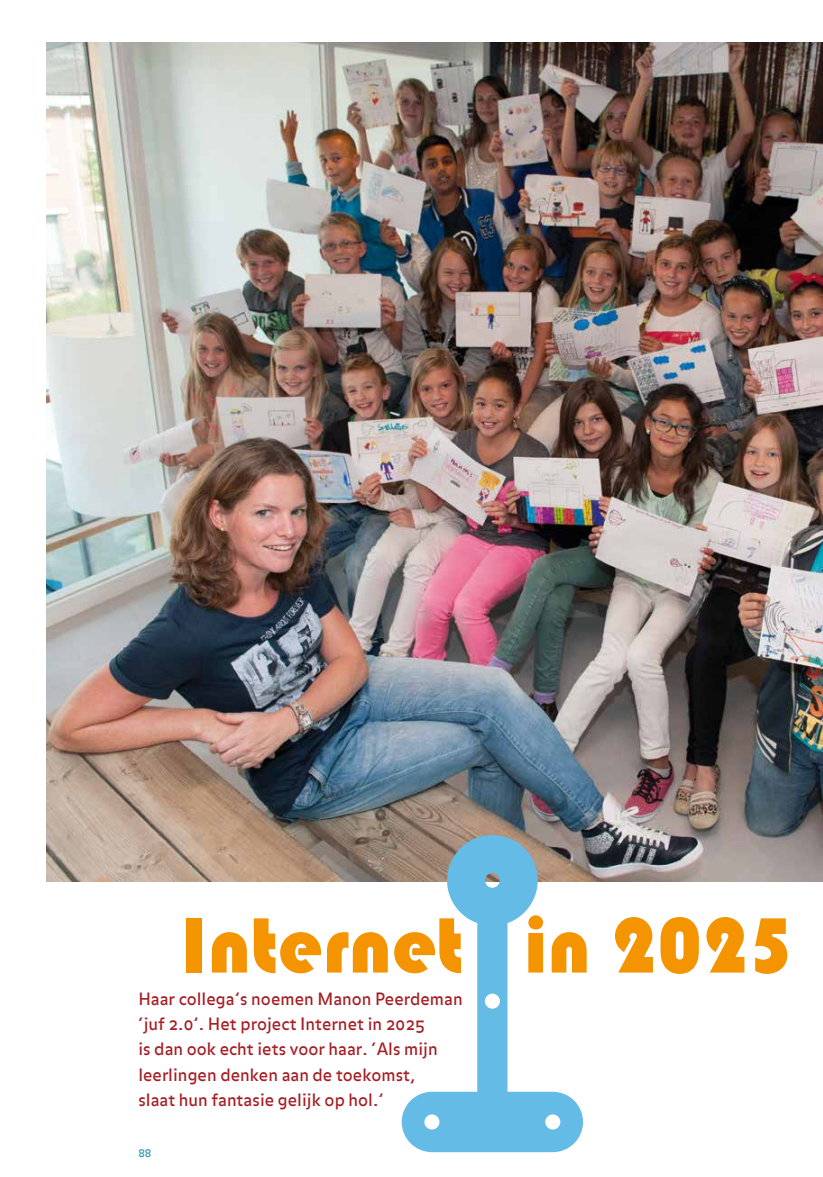
<style>
.page{position:relative;width:823px;height:1177px;background:#fff}
.page>*{position:absolute;margin:0;border:0;box-sizing:border-box;transform-origin:0 0}
.t1{font:81.25px "Bauhaus 93";color:#f39400}
.t2{font:16.88px/25.2px "Balance";letter-spacing:.005em;color:#a41d23}
.t3{font:11.25px "Balance";color:#289dad}
.s1{font-family:"Balance Regular Caps"}
</style>
<div class="page">
<img style="left:46px;top:43px;width:776px;height:838px">
<svg style="left:401px;top:835px;width:181px;height:317px"></svg>
<h1 class="t1" style="left:181px;top:899px;width:614px">Internet in 2025</h1>
<p class="t2" style="left:138px;top:986px;width:325px">Haar collega’s noemen Manon Peerdeman ‘juf <span class="s1">2</span>.<span class="s1">0</span>’. Het project Internet in <span class="s1">2025<br></span>is dan ook echt iets voor haar. ‘Als mijn leerlingen denken aan de toekomst,<br>slaat hun fantasie gelijk op hol.’</p>
<p class="t3" style="left:138px;top:1145px;width:14px">88</p>
</div>
